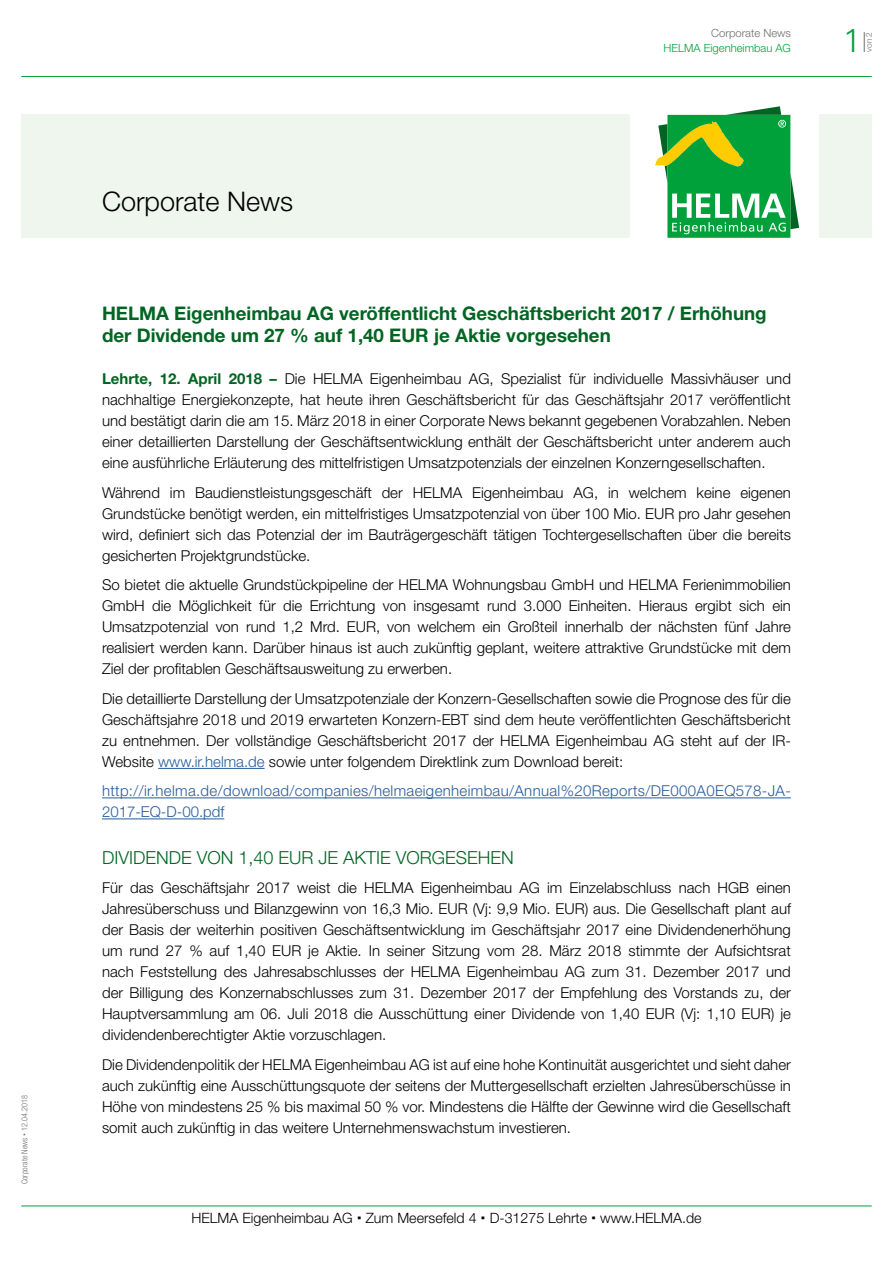
<style>
.page{position:relative;width:893px;height:1263px;background:#fff}
.page>*{position:absolute;margin:0;border:0;box-sizing:border-box;transform-origin:0 0}
.t1{font:300 33px "Univers LT";color:#00a13a}
.t2{font:300 27px "Helvetica Neue LT Std";color:#000}
.t3{font:700 18.75px/22.5px "Helvetica Neue LT Std";color:#006523}
.t4{font:300 18px "Helvetica Neue LT Std";color:#006523}
.t5{font:300 15px/21px "Helvetica Neue LT Std";color:#000;text-align:justify}
.t6{font:300 15px/21px "Helvetica Neue LT Std";letter-spacing:.025em;color:#275b9b}
.t7{font:300 14.25px "Helvetica Neue LT Std";color:#000}
.t8{font:300 11.25px "Helvetica Neue LT Std";color:#00a13a}
.t9{font:300 11.25px "Helvetica Neue LT Std";color:#706f6f}
.t10{font:300 condensed 8.25px "Helvetica Neue LT Std";color:#706f6f}
.t11{font:300 8.25px "Helvetica Neue LT Std";color:#706f6f}
.s1{font-weight:700;color:#006523}
.s2{color:#275b9b}
</style>
<div class="page">
<hr style="left:21px;top:76px;width:851px;height:1px;background:#00a13a">
<hr style="left:21px;top:1205px;width:851px;height:1px;background:#00a13a">
<div style="left:21px;top:115px;width:608px;height:123px;background:#eef6ed"></div>
<div style="left:819px;top:115px;width:53px;height:123px;background:#eef6ed"></div>
<svg style="left:655px;top:106px;width:144px;height:132px"></svg>
<svg style="left:864px;top:32px;width:1px;height:20px"></svg>
<hr style="left:158px;top:768px;width:107px;height:1px;background:#275b9b">
<hr style="left:102px;top:797px;width:689px;height:1px;background:#275b9b">
<hr style="left:102px;top:818px;width:122px;height:1px;background:#275b9b">
<p class="t10" style="left:20px;top:1184px;width:91px;rotate:-90deg">Corporate News 12.04.2018</p>
<h2 class="t2" style="left:102px;top:185px;width:193px">Corporate News</h2>
<p class="t9" style="left:711px;top:26px;width:81px">Corporate News</p>
<p class="t8" style="left:664px;top:41px;width:129px">HELMA Eigenheimbau AG</p>
<p class="t3" style="left:102px;top:301px;width:666px">HELMA Eigenheimbau AG veröffentlicht Geschäftsbericht 2017 / Erhöhung der Dividende um 27 % auf 1,40 EUR je Aktie vorgesehen</p>
<p class="t5" style="left:102px;top:368px;width:690px"><span class="s1">Lehrte, 12. April 2018 –</span> Die HELMA Eigenheimbau AG, Spezialist für individuelle Massivhäuser und nachhaltige Energiekonzepte, hat heute ihren Geschäftsbericht für das Geschäftsjahr 2017 veröffentlicht und bestätigt darin die am 15. März 2018 in einer Corporate News bekannt gegebenen Vorabzahlen. Neben einer detaillierten Darstellung der Geschäftsentwicklung enthält der Geschäftsbericht unter anderem auch eine ausführliche Erläuterung des mittelfristigen Umsatzpotenzials der einzelnen Konzerngesellschaften.</p>
<p class="t5" style="left:102px;top:482px;width:690px">Während im Baudienstleistungsgeschäft der HELMA Eigenheimbau AG, in welchem keine eigenen Grundstücke benötigt werden, ein mittelfristiges Umsatzpotenzial von über 100 Mio. EUR pro Jahr gesehen wird, definiert sich das Potenzial der im Bauträgergeschäft tätigen Tochtergesellschaften über die bereits gesicherten Projektgrundstücke.</p>
<p class="t5" style="left:102px;top:574px;width:690px">So bietet die aktuelle Grundstückpipeline der HELMA Wohnungsbau GmbH und HELMA Ferienimmobilien GmbH die Möglichkeit für die Errichtung von insgesamt rund 3.000 Einheiten. Hieraus ergibt sich ein Umsatzpotenzial von rund 1,2 Mrd. EUR, von welchem ein Großteil innerhalb der nächsten fünf Jahre realisiert werden kann. Darüber hinaus ist auch zukünftig geplant, weitere attraktive Grundstücke mit dem Ziel der profitablen Geschäftsausweitung zu erwerben.</p>
<p class="t5" style="left:102px;top:688px;width:690px">Die detaillierte Darstellung der Umsatzpotenziale der Konzern-Gesellschaften sowie die Prognose des für die Geschäftsjahre 2018 und 2019 erwarteten Konzern-EBT sind dem heute veröffentlichten Geschäftsbericht zu entnehmen. Der vollständige Geschäftsbericht 2017 der HELMA Eigenheimbau AG steht auf der IR-Website <span class="s2">www.ir.helma.de</span> sowie unter folgendem Direktlink zum Download bereit:</p>
<p class="t6" style="left:102px;top:780px;width:690px">http://ir.helma.de/download/companies/helmaeigenheimbau/Annual%20Reports/DE000A0EQ578-JA-<br>2017-EQ-D-00.pdf</p>
<p class="t4" style="left:102px;top:846px;width:413px">DIVIDENDE VON 1,40 EUR JE AKTIE VORGESEHEN</p>
<p class="t5" style="left:102px;top:877px;width:690px">Für das Geschäftsjahr 2017 weist die HELMA Eigenheimbau AG im Einzelabschluss nach HGB einen Jahresüberschuss und Bilanzgewinn von 16,3 Mio. EUR (Vj: 9,9 Mio. EUR) aus. Die Gesellschaft plant auf der Basis der weiterhin positiven Geschäftsentwicklung im Geschäftsjahr 2017 eine Dividendenerhöhung um rund 27 % auf 1,40 EUR je Aktie. In seiner Sitzung vom 28. März 2018 stimmte der Aufsichtsrat nach Feststellung des Jahresabschlusses der HELMA Eigenheimbau AG zum 31. Dezember 2017 und der Billigung des Konzernabschlusses zum 31. Dezember 2017 der Empfehlung des Vorstands zu, der Hauptversammlung am 06. Juli 2018 die Ausschüttung einer Dividende von 1,40 EUR (Vj: 1,10 EUR) je dividendenberechtigter Aktie vorzuschlagen.</p>
<p class="t5" style="left:102px;top:1054px;width:690px">Die Dividendenpolitik der HELMA Eigenheimbau AG ist auf eine hohe Kontinuität ausgerichtet und sieht daher auch zukünftig eine Ausschüttungsquote der seitens der Muttergesellschaft erzielten Jahresüberschüsse in Höhe von mindestens 25 % bis maximal 50 % vor. Mindestens die Hälfte der Gewinne wird die Gesellschaft somit auch zukünftig in das weitere Unternehmenswachstum investieren.</p>
<p class="t7" style="left:191px;top:1209px;width:512px">HELMA Eigenheimbau AG Zum Meersefeld 4 D-31275 Lehrte www.HELMA.de</p>
<h1 class="t1" style="left:843px;top:20px;width:20px">1</h1>
<p class="t11" style="left:864px;top:52px;width:21px;rotate:-90deg">von 2</p>
</div>
